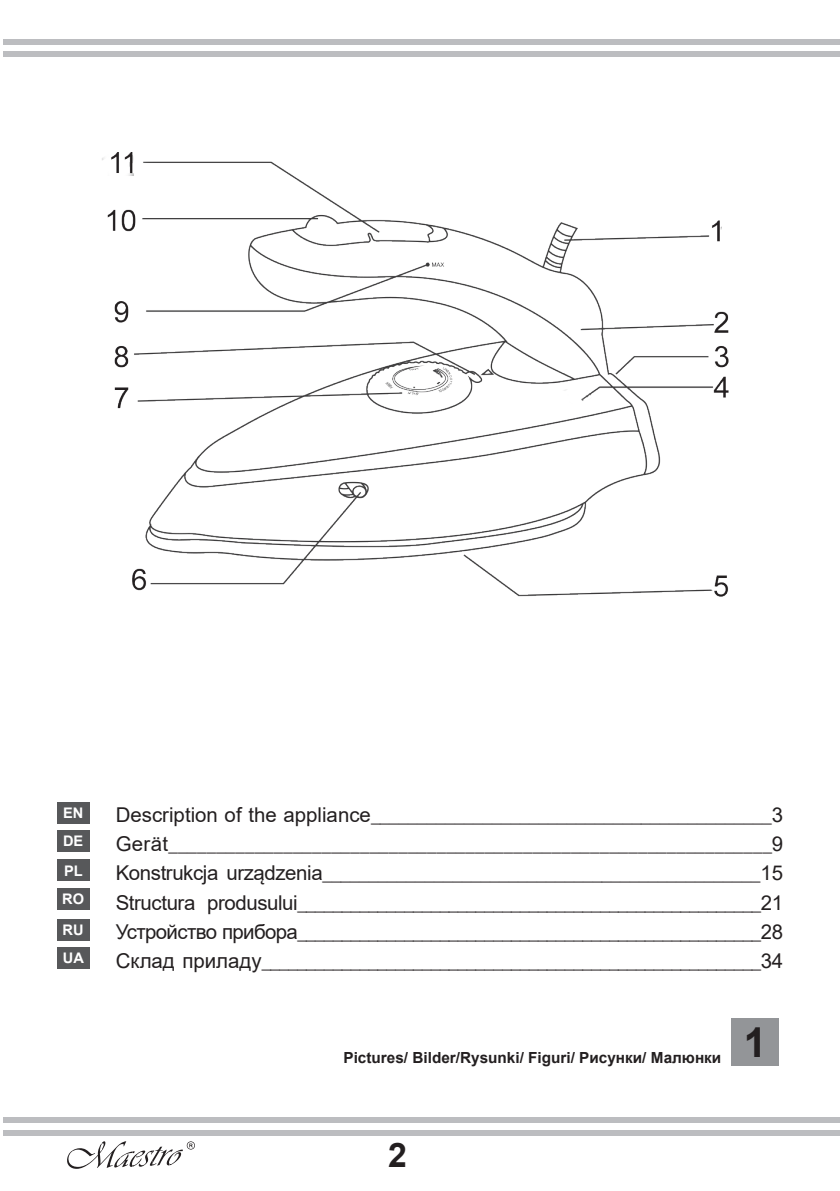
<style>
.page{position:relative;width:840px;height:1191px;background:#fff}
.page>*{position:absolute;margin:0;border:0;box-sizing:border-box;transform-origin:0 0}
.t1{font:700 41.2px "Arial";color:#231f20}
.t2{font:700 33.8px "Arial";color:#231f20}
.t3{font:20.4px/29.2px "Arial Narrow";color:#231f20}
.t4{font:700 15.4px "Arial";color:#231f20}
.t5{font:700 14.6px "Arial";color:#fff}
.s1{font-family:"Arial"}
</style>
<div class="page">
<div style="left:3px;top:1117px;width:836px;height:5px;background:#bcbdc0"></div>
<div style="left:3px;top:39px;width:836px;height:5px;background:#bcbdc0"></div>
<div style="left:3px;top:1130px;width:836px;height:5px;background:#bcbdc0"></div>
<div style="left:3px;top:51px;width:836px;height:6px;background:#bcbdc0"></div>
<svg style="left:67px;top:1141px;width:128px;height:27px"></svg>
<div style="left:731px;top:1018px;width:47px;height:48px;background:#939598"></div>
<div style="left:57px;top:801px;width:33px;height:22px;background:#57585a"></div>
<div style="left:57px;top:830px;width:33px;height:22px;background:#57585a"></div>
<div style="left:57px;top:888px;width:33px;height:21px;background:#57585a"></div>
<div style="left:57px;top:859px;width:33px;height:22px;background:#57585a"></div>
<div style="left:57px;top:918px;width:33px;height:22px;background:#57585a"></div>
<div style="left:57px;top:947px;width:33px;height:22px;background:#57585a"></div>
<img style="left:102px;top:152px;width:627px;height:445px">
<p class="t5" style="left:63px;top:802px;width:22px">EN</p>
<p class="t5" style="left:63px;top:831px;width:22px">DE</p>
<p class="t5" style="left:64px;top:860px;width:20px">PL</p>
<p class="t5" style="left:62px;top:888px;width:23px">RO</p>
<p class="t5" style="left:63px;top:919px;width:23px">RU</p>
<p class="t5" style="left:63px;top:948px;width:23px">UA</p>
<p class="t3" style="left:116px;top:799px;width:668px"><span class="s1">Description of the appliance</span>___________________________________________<span class="s1">3</span></p>
<p class="t3" style="left:116px;top:828px;width:668px"><span class="s1">Gerät</span>_______________________________________________________________<span class="s1">9</span></p>
<p class="t3" style="left:116px;top:858px;width:668px"><span class="s1">Konstrukcja urządzenia</span>_______________________________________________<span class="s1">15</span></p>
<p class="t3" style="left:116px;top:887px;width:668px"><span class="s1">Structura produsului</span>____________________________________________________<span class="s1">21</span></p>
<p class="t3" style="left:116px;top:916px;width:668px"><span class="s1">Устройство прибора</span>____________________________________________________<span class="s1">28<br>Склад приладу</span>________________________________________________________<span class="s1">34</span></p>
<p class="t4" style="left:343px;top:1046px;width:379px">Pictures/ Bilder/Rysunki/ Figuri/ Рисунки/ Малюнки</p>
<p class="t1" style="left:743px;top:1013px;width:24px">1</p>
<h2 class="t2" style="left:388px;top:1131px;width:20px">2</h2>
</div>
